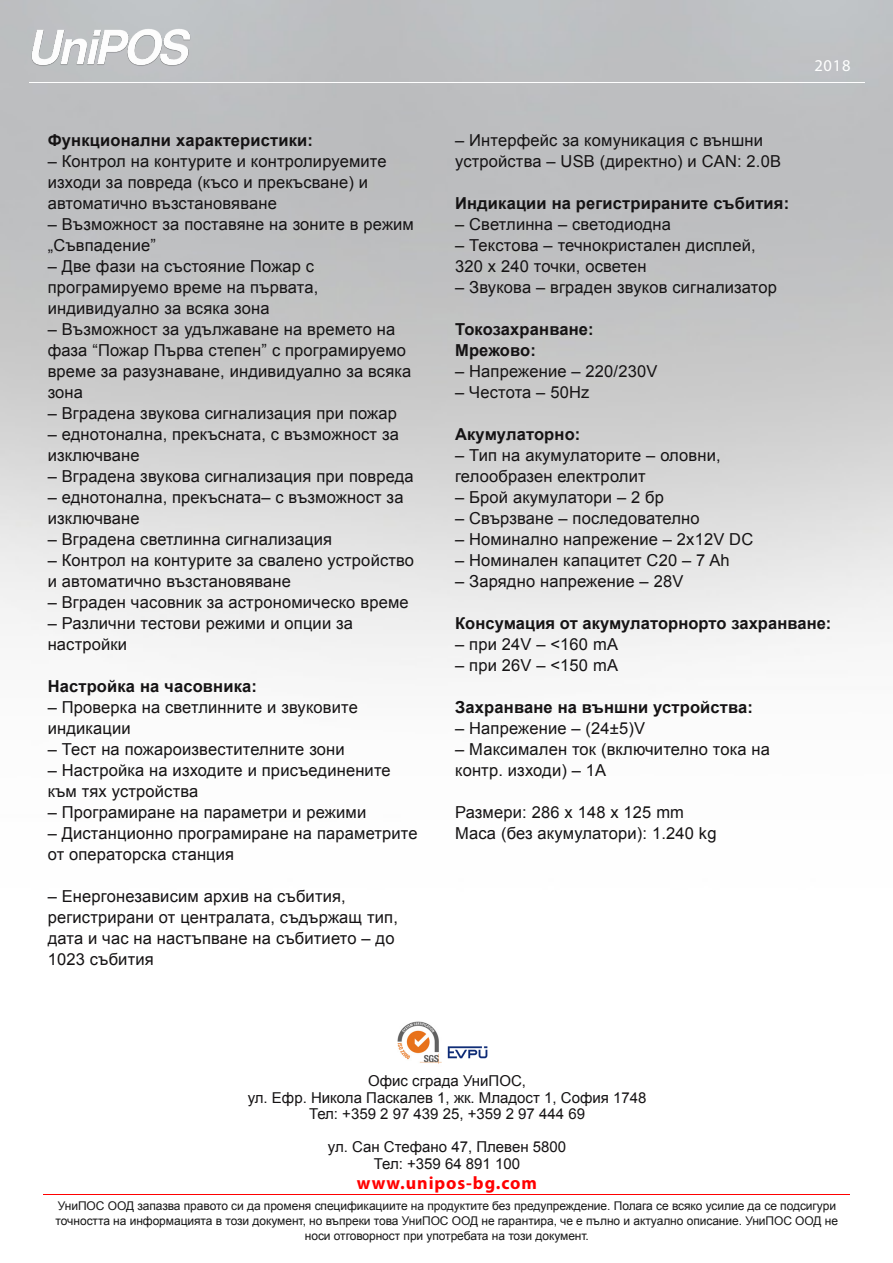
<style>
.page{position:relative;width:893px;height:1263px;background:#fff}
.page>*{position:absolute;margin:0;border:0;box-sizing:border-box;transform-origin:0 0}
.t1{font:700 18px "Myriad Pro";letter-spacing:.05em;color:#f00}
.t2{font:16.5px/21px "Arial";letter-spacing:.01em;color:#151314}
.t3{font:700 16.5px/21px "Arial";letter-spacing:.01em;color:#151314}
.t4{font:16.5px "Myriad Pro";color:#fff}
.t5{font:15px/16.5px "Arial";color:#151314;text-align:center}
.t6{font:12px/15px "Arial";letter-spacing:-.005em;color:#161616;text-align:center}
</style>
<div class="page">
<img style="left:0;top:0;width:893px;height:1195px">
<img style="left:4px;top:0;width:229px;height:111px">
<hr style="left:30px;top:82px;width:835px;height:1px;background:#fff">
<img style="left:398px;top:1021px;width:43px;height:50px">
<img style="left:446px;top:1036px;width:45px;height:35px">
<p class="t3" style="left:48px;top:130px;width:267px">Функционални характеристики:</p>
<p class="t2" style="left:48px;top:151px;width:340px">– Контрол на контурите и контролируемите изходи за повреда (късо и прекъсване) и автоматично възстановяване</p>
<p class="t2" style="left:48px;top:214px;width:368px">– Възможност за поставяне на зоните в режим „Съвпадение”</p>
<p class="t2" style="left:48px;top:256px;width:272px">– Две фази на състояние Пожар с програмируемо време на първата, индивидуално за всяка зона</p>
<p class="t2" style="left:48px;top:319px;width:365px">– Възможност за удължаване на времето на фаза “Пожар Първа степен” с програмируемо време за разузнаване, индивидуално за всяка зона</p>
<p class="t2" style="left:48px;top:403px;width:351px">– Вградена звукова сигнализация при пожар</p>
<p class="t2" style="left:48px;top:424px;width:353px">– еднотонална, прекъсната, с възможност за изключване</p>
<p class="t2" style="left:48px;top:466px;width:367px">– Вградена звукова сигнализация при повреда</p>
<p class="t2" style="left:48px;top:487px;width:357px">– еднотонална, прекъсната– с възможност за изключване</p>
<p class="t2" style="left:48px;top:529px;width:286px">– Вградена светлинна сигнализация</p>
<p class="t2" style="left:48px;top:550px;width:368px">– Контрол на контурите за свалено устройство и автоматично възстановяване</p>
<p class="t2" style="left:48px;top:592px;width:362px">– Вграден часовник за астрономическо време</p>
<p class="t2" style="left:48px;top:613px;width:307px">– Различни тестови режими и опции за настройки</p>
<p class="t3" style="left:48px;top:676px;width:211px">Настройка на часовника:</p>
<p class="t2" style="left:48px;top:697px;width:312px">– Проверка на светлинните и звуковите индикации</p>
<p class="t2" style="left:48px;top:739px;width:299px">– Тест на пожароизвестителните зони</p>
<p class="t2" style="left:48px;top:760px;width:345px">– Настройка на изходите и присъединените към тях устройства</p>
<p class="t2" style="left:48px;top:802px;width:320px">– Програмиране на параметри и режими</p>
<p class="t2" style="left:48px;top:823px;width:371px">– Дистанционно програмиране на параметрите от операторска станция</p>
<p class="t2" style="left:48px;top:886px;width:352px">– Енергонезависим архив на събития, регистрирани от централата, съдържащ тип, дата и час на настъпване на събитието – до 1023 събития</p>
<p class="t4" style="left:814px;top:55px;width:38px">2018</p>
<p class="t2" style="left:455px;top:130px;width:327px">– Интерфейс за комуникация с външни устройства – USB (директно) и CAN: 2.0B</p>
<p class="t3" style="left:455px;top:193px;width:336px">Индикации на регистрираните събития:</p>
<p class="t2" style="left:455px;top:214px;width:217px">– Светлинна – светодиодна</p>
<p class="t2" style="left:455px;top:235px;width:302px">– Текстова – течнокристален дисплей,<br>320 х 240 точки, осветен</p>
<p class="t2" style="left:455px;top:277px;width:323px">– Звукова – вграден звуков сигнализатор</p>
<p class="t3" style="left:455px;top:319px;width:140px">Токозахранване:<br>Мрежово:</p>
<p class="t2" style="left:455px;top:361px;width:204px">– Напрежение – 220/230V</p>
<p class="t2" style="left:455px;top:382px;width:136px">– Честота – 50Hz</p>
<p class="t3" style="left:455px;top:424px;width:127px">Акумулаторно:</p>
<p class="t2" style="left:455px;top:445px;width:267px">– Тип на акумулаторите – оловни, гелообразен електролит</p>
<p class="t2" style="left:455px;top:487px;width:210px">– Брой акумулатори – 2 бр</p>
<p class="t2" style="left:455px;top:508px;width:246px">– Свързване – последователно</p>
<p class="t2" style="left:455px;top:529px;width:300px">– Номинално напрежение – 2x12V DC</p>
<p class="t2" style="left:455px;top:550px;width:276px">– Номинален капацитет C20 – 7 Ah</p>
<p class="t2" style="left:455px;top:571px;width:230px">– Зарядно напрежение – 28V</p>
<p class="t3" style="left:455px;top:613px;width:378px">Консумация от акумулаторнорто захранване:</p>
<p class="t2" style="left:455px;top:634px;width:164px">– при 24V – &lt;160 mA</p>
<p class="t2" style="left:455px;top:655px;width:164px">– при 26V – &lt;150 mA</p>
<p class="t3" style="left:455px;top:697px;width:299px">Захранване на външни устройства:</p>
<p class="t2" style="left:455px;top:718px;width:192px">– Напрежение – (24±5)V</p>
<p class="t2" style="left:455px;top:739px;width:316px">– Максимален ток (включително тока на контр. изходи) – 1A</p>
<p class="t2" style="left:455px;top:802px;width:263px">Размери: 286 x 148 x 125 mm<br>Маса (без акумулатори): 1.240 kg</p>
<p class="t5" style="left:248px;top:1073px;width:400px">Офис сграда УниПОС,<br>ул. Ефр. Никола Паскалев 1, жк. Младост 1, София 1748<br>Тел: +359 2 97 439 25, +359 2 97 444 69</p>
<p class="t5" style="left:328px;top:1139px;width:240px">ул. Сан Стефано 47, Плевен 5800<br>Тел: +359 64 891 100</p>
<p class="t1" style="left:357px;top:1171px;width:182px">www.unipos-bg.com</p>
<p class="t6" style="left:56px;top:1198px;width:784px">УниПОС ООД запазва правото си да променя спецификациите на продуктите без предупреждение. Полага се всяко усилие да се подсигури точността на информацията в този документ, но въпреки това УниПОС ООД не гарантира, че е пълно и актуално описание. УниПОС ООД не носи отговорност при употребата на този документ.</p>
</div>
